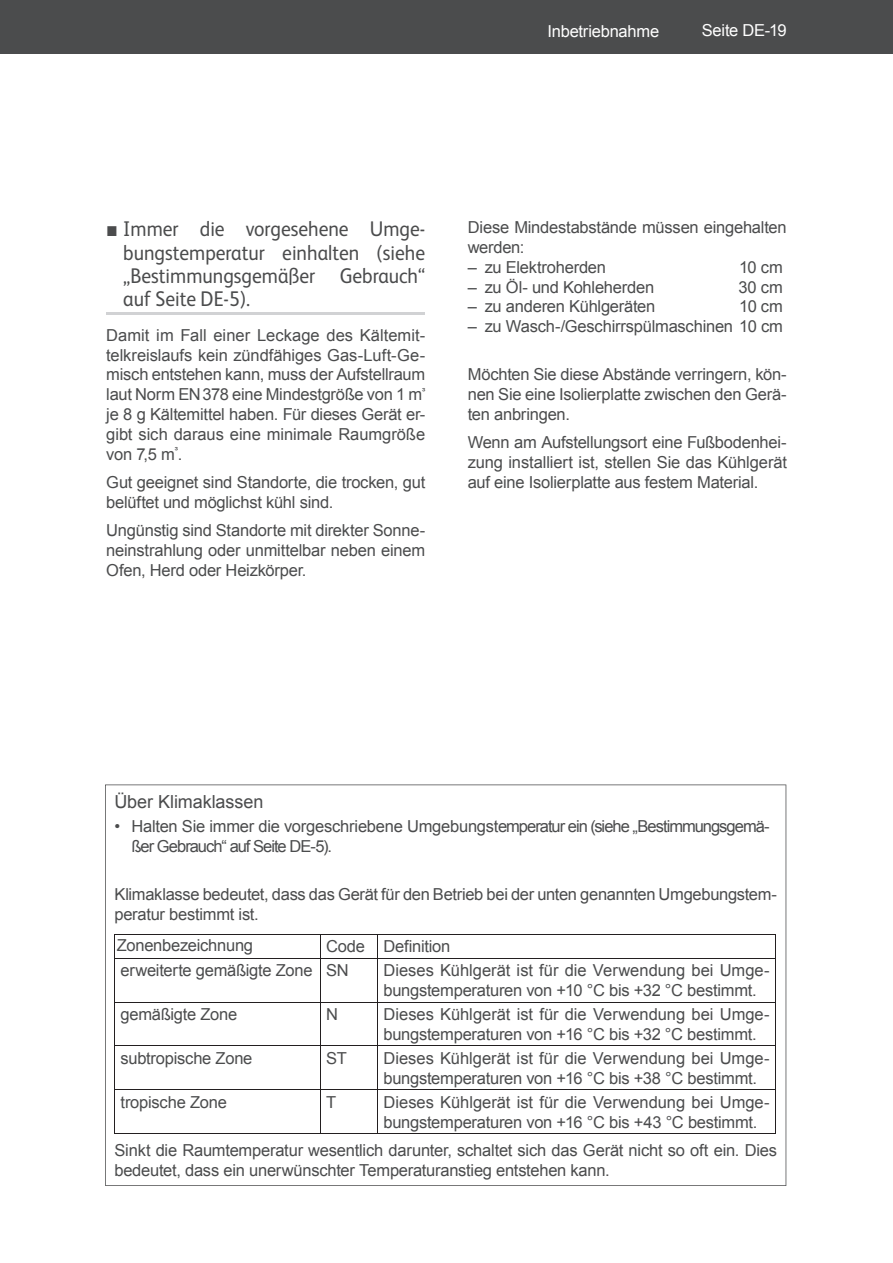
<style>
.page{position:relative;width:893px;height:1263px;background:#fff}
.page>*{position:absolute;margin:0;border:0;box-sizing:border-box;transform-origin:0 0}
.t1{font:21.3px/23.4px "FS Albert";color:#4b4c4d;text-align:justify;scale:.92 1}
.t2{font:18px "Arial";letter-spacing:-.005em;color:#4b4c4d}
.t3{font:16.5px/19.8px "Arial";letter-spacing:-.015em;color:#4b4c4d}
.t4{font:16.5px/19.8px "Arial";letter-spacing:-.055em;color:#4b4c4d}
.t5{font:16.5px "Arial";letter-spacing:-.015em;color:#fff}
.s1{font-family:"Arial"}
</style>
<div class="page">
<div style="left:0;top:0;width:893px;height:54px;background:#4b4c4d"></div>
<hr style="left:106px;top:312px;width:319px;height:3px;background:#d1d2d4">
<svg style="left:105px;top:785px;width:681px;height:401px"></svg>
<p class="t5" style="left:547px;top:22px;width:113px">Inbetriebnahme</p>
<p class="t5" style="left:702px;top:22px;width:86px">Seite DE-19</p>
<p class="t1" style="left:123px;top:219px;width:330px;text-indent:-17px"><span class="s1">■</span> Immer die vorgesehene Umge&shy;bungstemperatur einhalten (siehe „Bestimmungsgemäßer Gebrauch“ auf Seite DE-5).</p>
<p class="t3" style="left:106px;top:325px;width:320px;text-align:justify">Damit im Fall einer Leckage des Kältemit&shy;telkreislaufs kein zündfähiges Gas-Luft-Ge&shy;misch entstehen kann, muss der Aufstellraum laut Norm EN 378 eine Mindestgröße von 1 m<sup>³ </sup>je 8 g Kältemittel haben. Für dieses Gerät er&shy;gibt sich daraus eine minimale Raumgröße von 7,5 m<sup>³</sup>.</p>
<p class="t3" style="left:106px;top:472px;width:320px">Gut geeignet sind Standorte, die trocken, gut be lüf te t und möglichst kühl sind.</p>
<p class="t3" style="left:106px;top:520px;width:320px;text-align:justify">Ungünstig sind Standorte mit direkter Sonne&shy;neinstrahlung oder un mit tel bar neben einem Ofen, Herd oder Heiz kör per.</p>
<p class="t3" style="left:468px;top:218px;width:320px">Diese Min dest ab stän de müssen eingehalten werden:</p>
<p class="t3" style="left:468px;top:257px;width:140px">– zu Elektroherden</p>
<p class="t3" style="left:739px;top:257px;width:45px">10 cm</p>
<p class="t3" style="left:468px;top:277px;width:188px">– zu Öl- und Kohleherden</p>
<p class="t3" style="left:738px;top:277px;width:46px">30 cm</p>
<p class="t3" style="left:468px;top:297px;width:189px">– zu anderen Kühlgeräten</p>
<p class="t3" style="left:739px;top:297px;width:45px">10 cm</p>
<p class="t3" style="left:468px;top:317px;width:317px">– zu Wasch-/Geschirrspülmaschinen 10 cm</p>
<p class="t3" style="left:468px;top:365px;width:320px;text-align:justify">Möchten Sie diese Abstände verringern, kön&shy;nen Sie eine Isolierplatte zwi schen den Gerä&shy;ten anbringen.</p>
<p class="t3" style="left:468px;top:433px;width:321px;text-align:justify">Wenn am Auf stel lungs ort eine Fußbodenhei&shy;zung installiert ist, stellen Sie das Kühlgerät auf eine Isolierplatte aus festem Material.</p>
<p class="t2" style="left:114px;top:792px;width:150px">Über Klimaklassen</p>
<p class="t4" style="left:131px;top:816px;width:640px;text-indent:-17px">• Halten Sie immer die vorgeschriebene Umgebungstemperatur ein (siehe „Bestimmungsgemä&shy;ßer Gebrauch“ auf Seite DE-5).</p>
<p class="t3" style="left:114px;top:884px;width:664px">Klimaklasse bedeutet, dass das Gerät für den Betrieb bei der unten genannten Umgebungstem&shy;peratur bestimmt ist.</p>
<p class="t3" style="left:117px;top:935px;width:138px">Zonenbezeichnung</p>
<p class="t3" style="left:121px;top:935px;width:331px;line-height:24px;text-indent:205px">Code Definition erweiterte gemäßigte Zone SN</p>
<p class="t3" style="left:383px;top:961px;width:388px">Dieses Kühlgerät ist für die Verwendung bei Umge&shy;bungstemperaturen von +10 °C bis +32 °C bestimmt.</p>
<p class="t3" style="left:121px;top:1004px;width:118px">gemäßigte Zone</p>
<p class="t3" style="left:326px;top:1004px;width:13px">N</p>
<p class="t3" style="left:383px;top:1004px;width:388px">Dieses Kühlgerät ist für die Verwendung bei Umge&shy;bungstemperaturen von +16 °C bis +32 °C bestimmt.</p>
<p class="t3" style="left:121px;top:1048px;width:133px">subtropische Zone</p>
<p class="t3" style="left:326px;top:1048px;width:22px">ST</p>
<p class="t3" style="left:383px;top:1048px;width:388px">Dieses Kühlgerät ist für die Verwendung bei Umge&shy;bungstemperaturen von +16 °C bis +38 °C bestimmt.</p>
<p class="t3" style="left:121px;top:1092px;width:108px">tropische Zone</p>
<p class="t3" style="left:326px;top:1092px;width:12px">T</p>
<p class="t3" style="left:383px;top:1092px;width:388px">Dieses Kühlgerät ist für die Verwendung bei Umge&shy;bungstemperaturen von +16 °C bis +43 °C bestimmt.</p>
<p class="t3" style="left:114px;top:1140px;width:664px">Sinkt die Raumtemperatur wesentlich darunter, schaltet sich das Gerät nicht so oft ein. Dies bedeutet, dass ein unerwünschter Temperaturanstieg entstehen kann.</p>
</div>
